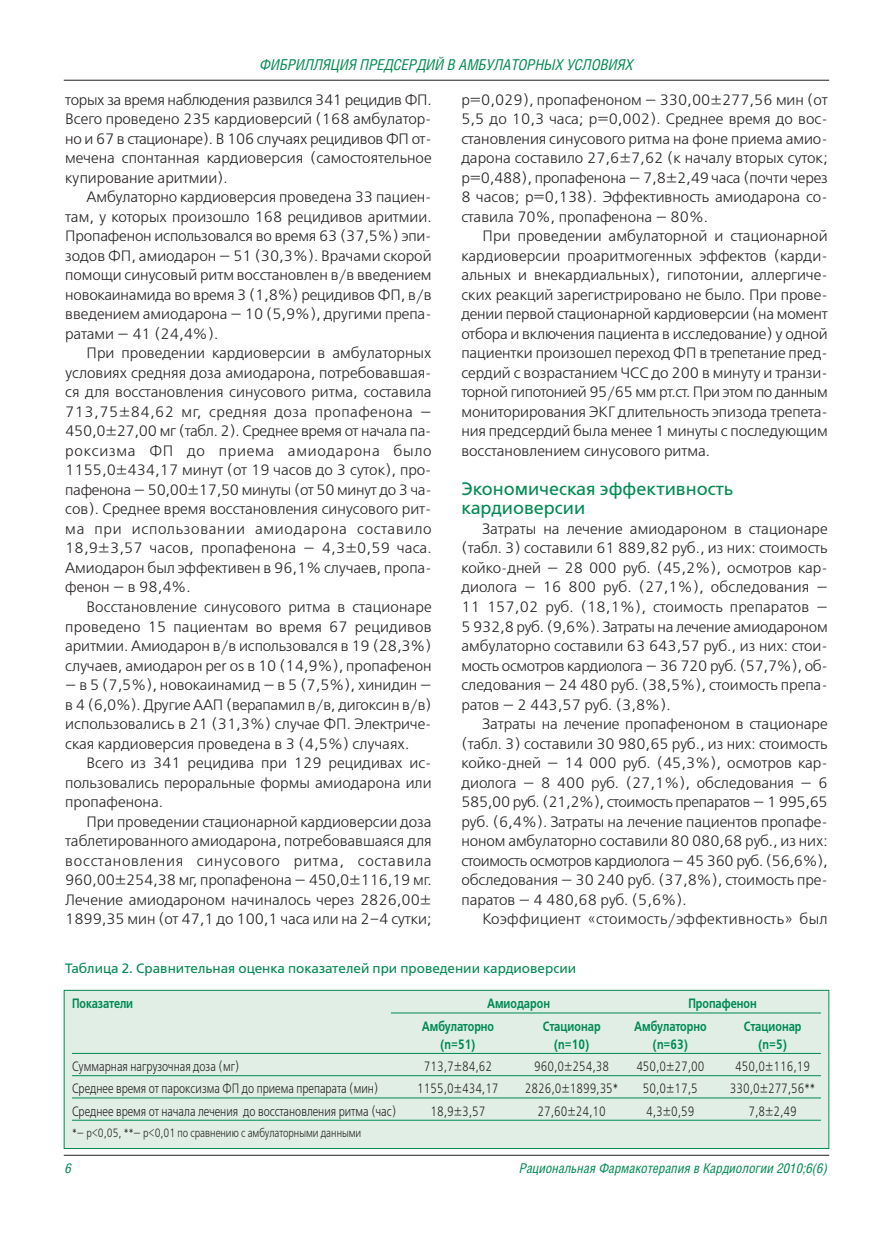
<style>
.page{position:relative;width:893px;height:1234px;background:#fff}
.page>*{position:absolute;margin:0;border:0;box-sizing:border-box;transform-origin:0 0}
.t1{font:18px/19.5px "Free Set C";color:#008a52}
.t2{font:15px/19.5px "Free Set Light C";color:#231f20;text-align:justify}
.t3{font:italic condensed 15px "Helios Cond";color:#008a52}
.t4{font:15px "Free Set Light C";letter-spacing:.02em;color:#231f20}
.t5{font:13.5px "Free Set Light C";color:#231f20;scale:.8 1}
.t6{font:13.5px "Free Set Demi Bold C";color:#008a52;scale:.8 1}
.t7{font:13.5px "Free Set C";color:#008a52}
.t8{font:italic condensed 13.5px "Helios Cond";color:#008a52}
.t9{font:12px "Free Set Light C";color:#231f20;scale:.8 1}
</style>
<div class="page">
<hr style="left:64px;top:80px;width:765px;height:1px;background:#231f20">
<hr style="left:64px;top:1154px;width:765px;height:1px;background:#231f20">
<div style="left:65px;top:990px;width:763px;height:157px;background:#e0eee6"></div>
<div style="left:64px;top:989px;width:765px;height:159px;border:1px solid #008a52"></div>
<hr style="left:391px;top:1012px;width:430px;height:1px;background:#008a52">
<hr style="left:72px;top:1052px;width:749px;height:1px;background:#008a52">
<hr style="left:72px;top:1075px;width:749px;height:1px;background:#008a52">
<hr style="left:72px;top:1097px;width:749px;height:1px;background:#008a52">
<hr style="left:72px;top:1119px;width:749px;height:1px;background:#008a52">
<p class="t3" style="left:260px;top:55px;width:375px">ФИБРИЛЛЯЦИЯ ПРЕДСЕРДИЙ В АМБУЛАТОРНЫХ УСЛОВИЯХ</p>
<p class="t2" style="left:65px;top:90px;width:368px">торых за время наблюдения развился 341 рецидив ФП.<br>Всего проведено 235 кардиоверсий (168 амбулатор&shy;но и 67 в стационаре). В 106 случаях рецидивов ФП от&shy;мечена спонтанная кардиоверсия (самостоятельное купирование аритмии).</p>
<p class="t2" style="left:65px;top:187px;width:368px;text-indent:21px">Амбулаторно кардиоверсия проведена 33 пациен&shy;там, у которых произошло 168 рецидивов аритмии.<br>Пропафенон использовался во время 63 (37,5%) эпи&shy;зодов ФП, амиодарон — 51 (30,3%). Врачами скорой помощи синусовый ритм восстановлен в/в введением новокаинамида во время 3 (1,8%) рецидивов ФП, в/в введением амиодарона — 10 (5,9%), другими препа&shy;ратами — 41 (24,4%).</p>
<p class="t2" style="left:65px;top:343px;width:368px;text-indent:21px">При проведении кардиоверсии в амбулаторных условиях средняя доза амиодарона, потребовавшая&shy;ся для восстановления синусового ритма, составила 713,75±84,62 мг, средняя доза пропафенона — 450,0±27,00 мг (табл. 2). Среднее время от начала па&shy;роксизма ФП до приема амиодарона было 1155,0±434,17 минут (от 19 часов до 3 суток), про&shy;пафенона — 50,00±17,50 минуты (от 50 минут до 3 ча&shy;сов). Среднее время восстановления синусового рит&shy;ма при использовании амиодарона составило 18,9±3,57 часов, пропафенона — 4,3±0,59 часа.<br>Амиодарон был эффективен в 96,1% случаев, пропа&shy;фенон — в 98,4%.</p>
<p class="t2" style="left:65px;top:597px;width:368px;text-indent:21px">Восстановление синусового ритма в стационаре проведено 15 пациентам во время 67 рецидивов аритмии. Амиодарон в/в использовался в 19 (28,3%) случаев, амиодарон per os в 10 (14,9%), пропафенон</p>
<p class="t2" style="left:65px;top:675px;width:368px">— в 5 (7,5%), новокаинамид — в 5 (7,5%), хинидин — в 4 (6,0%). Другие ААП (верапамил в/в, дигоксин в/в) использовались в 21 (31,3%) случае ФП. Электриче&shy;ская кардиоверсия проведена в 3 (4,5%) случаях.</p>
<p class="t2" style="left:65px;top:753px;width:368px;text-indent:21px">Всего из 341 рецидива при 129 рецидивах ис&shy;пользовались пероральные формы амиодарона или пропафенона.</p>
<p class="t2" style="left:65px;top:811px;width:368px;text-indent:21px">При проведении стационарной кардиоверсии доза таблетированного амиодарона, потребовавшаяся для восстановления синусового ритма, составила 960,00±254,38 мг, пропафенона — 450,0±116,19 мг.<br>Лечение амиодароном начиналось через 2826,00± 1899,35 мин (от 47,1 до 100,1 часа или на 2–4 сутки;</p>
<p class="t2" style="left:461px;top:90px;width:368px">р=0,029), пропафеноном — 330,00±277,56 мин (от 5,5 до 10,3 часа; р=0,002). Среднее время до вос&shy;становления синусового ритма на фоне приема амио&shy;дарона составило 27,6±7,62 (к началу вторых суток; р=0,488), пропафенона — 7,8±2,49 часа (почти через 8 часов; р=0,138). Эффективность амиодарона со&shy;ставила 70%, пропафенона — 80%.</p>
<p class="t2" style="left:461px;top:226px;width:368px;text-indent:21px">При проведении амбулаторной и стационарной кардиоверсии проаритмогенных эффектов (карди&shy;альных и внекардиальных), гипотонии, аллергиче&shy;ских реакций зарегистрировано не было. При прове&shy;дении первой стационарной кардиоверсии (на момент отбора и включения пациента в исследование) у одной пациентки произошел переход ФП в трепетание пред&shy;сердий с возрастанием ЧСС до 200 в минуту и транзи&shy;торной гипотонией 95/65 мм рт.ст. При этом по данным мониторирования ЭКГ длительность эпизода трепета&shy;ния предсердий была менее 1 минуты с последующим восстановлением синусового ритма.</p>
<p class="t1" style="left:461px;top:479px;width:273px">Экономическая эффективность кардиоверсии</p>
<p class="t2" style="left:461px;top:519px;width:368px;text-indent:21px">Затраты на лечение амиодароном в стационаре (табл. 3) составили 61 889,82 руб., из них: стоимость койко-дней — 28 000 руб. (45,2%), осмотров кар&shy;диолога — 16 800 руб. (27,1%), обследования — 11 157,02 руб. (18,1%), стоимость препаратов — 5 932,8 руб. (9,6%). Затраты на лечение амиодароном амбулаторно составили 63 643,57 руб., из них: стои&shy;мость осмотров кардиолога — 36 720 руб. (57,7%), об&shy;следования — 24 480 руб. (38,5%), стоимость препа&shy;ратов — 2 443,57 руб. (3,8%).</p>
<p class="t2" style="left:461px;top:714px;width:368px;text-indent:21px">Затраты на лечение пропафеноном в стационаре (табл. 3) составили 30 980,65 руб., из них: стоимость койко-дней — 14 000 руб. (45,3%), осмотров кар&shy;диолога — 8 400 руб. (27,1%), обследования — 6<br>585,00 руб. (21,2%), стоимость препаратов — 1 995,65 руб. (6,4%). Затраты на лечение пациентов пропафе&shy;ноном амбулаторно составили 80 080,68 руб., из них: стоимость осмотров кардиолога — 45 360 руб. (56,6%), обследования — 30 240 руб. (37,8%), стоимость пре&shy;паратов — 4 480,68 руб. (5,6%).</p>
<p class="t4" style="left:483px;top:910px;width:347px">Коэффициент «стоимость/эффективность» был</p>
<p class="t7" style="left:65px;top:960px;width:512px">Таблица 2. Сравнительная оценка показателей при проведении кардиоверсии</p>
<p class="t6" style="left:72px;top:995px;width:78px">Показатели</p>
<p class="t6" style="left:487px;top:995px;width:80px">Амиодарон</p>
<p class="t6" style="left:688px;top:995px;width:87px">Пропафенон</p>
<p class="t6" style="left:422px;top:1017px;width:92px">Амбулаторно</p>
<p class="t6" style="left:543px;top:1017px;width:74px">Стационар</p>
<p class="t6" style="left:634px;top:1017px;width:92px">Амбулаторно</p>
<p class="t6" style="left:744px;top:1017px;width:74px">Стационар</p>
<p class="t6" style="left:440px;top:1035px;width:45px">(n=51)</p>
<p class="t6" style="left:554px;top:1035px;width:45px">(n=10)</p>
<p class="t6" style="left:653px;top:1035px;width:45px">(n=63)</p>
<p class="t6" style="left:758px;top:1035px;width:37px">(n=5)</p>
<p class="t5" style="left:72px;top:1058px;width:211px">Суммарная нагрузочная доза (мг)</p>
<p class="t5" style="left:424px;top:1058px;width:87px">713,7±84,62</p>
<p class="t5" style="left:534px;top:1058px;width:95px">960,0±254,38</p>
<p class="t5" style="left:636px;top:1058px;width:87px">450,0±27,00</p>
<p class="t5" style="left:735px;top:1058px;width:95px">450,0±116,19</p>
<p class="t5" style="left:72px;top:1080px;width:385px">Среднее время от пароксизма ФП до приема препарата (мин)</p>
<p class="t5" style="left:417px;top:1080px;width:103px">1155,0±434,17</p>
<p class="t5" style="left:525px;top:1080px;width:118px">2826,0±1899,35*</p>
<p class="t5" style="left:643px;top:1080px;width:70px">50,0±17,5</p>
<p class="t5" style="left:730px;top:1080px;width:108px">330,0±277,56**</p>
<p class="t5" style="left:72px;top:1102px;width:407px">Среднее время от начала лечения до восстановления ритма (час)</p>
<p class="t5" style="left:430px;top:1102px;width:70px">18,9±3,57</p>
<p class="t5" style="left:538px;top:1102px;width:87px">27,60±24,10</p>
<p class="t5" style="left:646px;top:1102px;width:62px">4,3±0,59</p>
<p class="t5" style="left:748px;top:1102px;width:62px">7,8±2,49</p>
<p class="t9" style="left:72px;top:1125px;width:363px">*— p&lt;0,05, **— p&lt;0,01 по сравнению с амбулаторными данными</p>
<p class="t8" style="left:65px;top:1160px;width:8px">6</p>
<p class="t8" style="left:519px;top:1160px;width:310px">Рациональная Фармакотерапия в Кардиологии 2010;6(6)</p>
</div>
